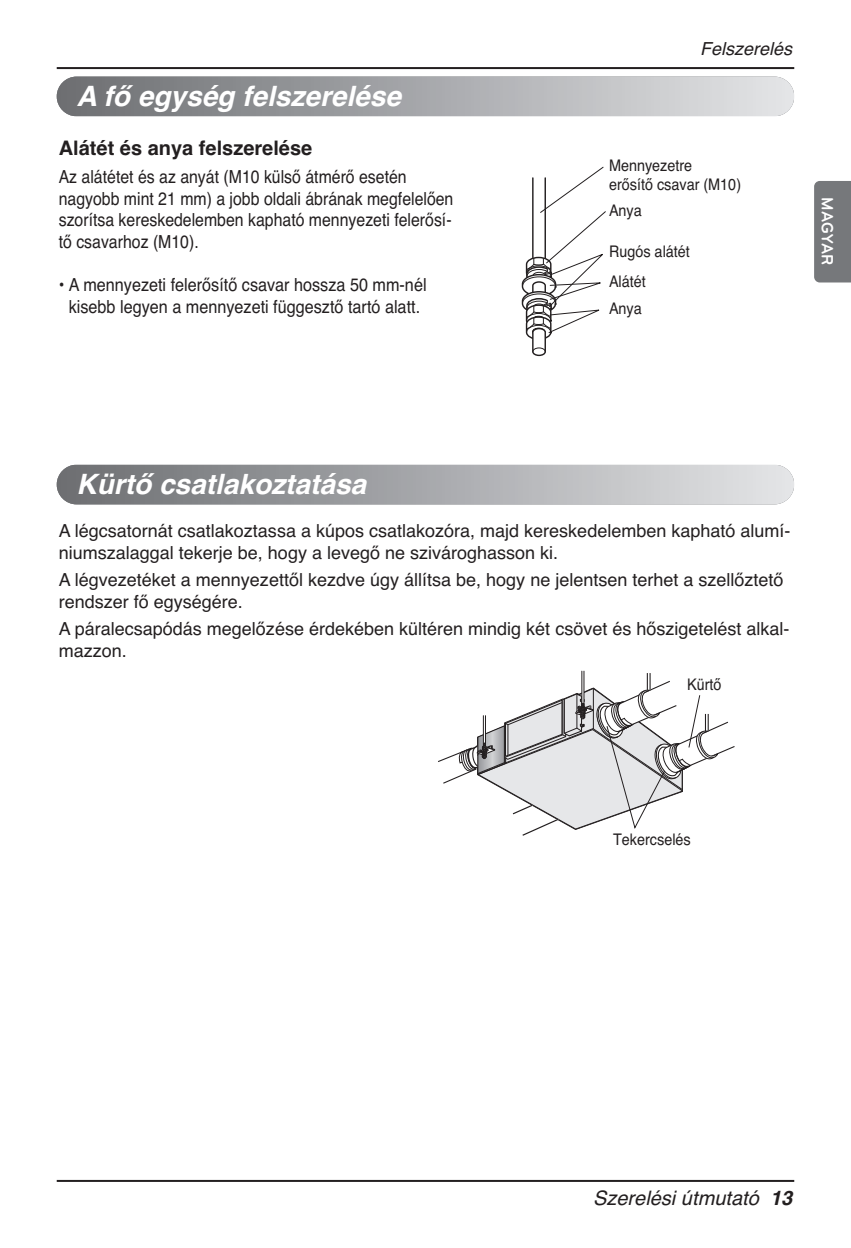
<style>
.page{position:relative;width:851px;height:1248px;background:#fff}
.page>*{position:absolute;margin:0;border:0;box-sizing:border-box;transform-origin:0 0}
.t1{font:italic 700 28px "Helvetica";color:#fff}
.t2{font:700 20px "Helvetica";color:#231f20}
.t3{font:italic 20px "Helvetica";color:#231f20}
.t4{font:18px/21.6px "Helvetica";color:#231f20}
.t5{font:18px/21.6px "Helvetica";color:#231f20;scale:.88 1}
.t6{font:18px/21.6px "Helvetica";color:#231f20;text-align:center;scale:.9 1}
.t7{font:italic 18px "Helvetica";color:#231f20}
.t8{font:700 17px "Bryant LG";color:#fff;scale:.95 1}
.t9{font:16px/19.2px "Helvetica";color:#231f20;scale:.9 1}
.s1{font-weight:700}
</style>
<div class="page">
<hr style="left:57px;top:67px;width:737px;height:2px;background:#231f20">
<hr style="left:57px;top:1179px;width:737px;height:2px;background:#231f20">
<div style="left:814px;top:181px;width:36px;height:101px;background:#76787b"></div>
<svg style="left:521px;top:166px;width:85px;height:191px"></svg>
<div style="left:57px;top:464px;width:737px;height:40px;background:linear-gradient(to right,#6c6d71,#e4e5e7);border-radius:20px"></div>
<svg style="left:438px;top:670px;width:297px;height:166px"></svg>
<div style="left:57px;top:77px;width:737px;height:39px;background:linear-gradient(to right,#6b6d71,#e4e5e7);border-radius:20px"></div>
<p class="t1" style="left:77px;top:85px;width:326px">A fő egység felszerelése</p>
<p class="t2" style="left:59px;top:141px;width:255px">Alátét és anya felszerelése</p>
<p class="t5" style="left:59px;top:168px;width:450px">Az alátétet és az anyát (M10 külső átmérő esetén nagyobb mint 21 mm) a jobb oldali ábrának megfelelően szorítsa kereskedelemben kapható mennyezeti felerősí&shy;tő csavarhoz (M10).</p>
<p class="t6" style="left:59px;top:276px;width:410px">• A mennyezeti felerősítő csavar hossza 50 mm-nél kisebb legyen a mennyezeti függesztő tartó alatt.</p>
<p class="t7" style="left:700px;top:42px;width:94px">Felszerelés</p>
<p class="t9" style="left:609px;top:157px;width:148px">Mennyezetre<br>erősítő csavar (M10)</p>
<p class="t9" style="left:609px;top:202px;width:38px">Anya</p>
<p class="t9" style="left:609px;top:243px;width:91px">Rugós alátét</p>
<p class="t9" style="left:609px;top:274px;width:42px">Alátét</p>
<p class="t9" style="left:609px;top:300px;width:38px">Anya</p>
<p class="t8" style="left:837px;top:197px;width:73px;rotate:90deg">MAGYAR</p>
<p class="t1" style="left:77px;top:473px;width:291px">Kürtő csatlakoztatása</p>
<p class="t4" style="left:59px;top:522px;width:733px">A légcsatornát csatlakoztassa a kúpos csatlakozóra, majd kereskedelemben kapható alumí&shy;niumszalaggal tekerje be, hogy a levegő ne szivároghasson ki.</p>
<p class="t4" style="left:59px;top:571px;width:726px">A légvezetéket a mennyezettől kezdve úgy állítsa be, hogy ne jelentsen terhet a szellőztető rendszer fő egységére.</p>
<p class="t4" style="left:59px;top:619px;width:732px">A páralecsapódás megelőzése érdekében kültéren mindig két csövet és hőszigetelést alkal&shy;mazzon.</p>
<p class="t9" style="left:687px;top:676px;width:40px">Kürtő</p>
<p class="t9" style="left:613px;top:831px;width:88px">Tekercselés</p>
<p class="t3" style="left:593px;top:1190px;width:200px">Szerelési útmutató <span class="s1">13</span></p>
</div>
